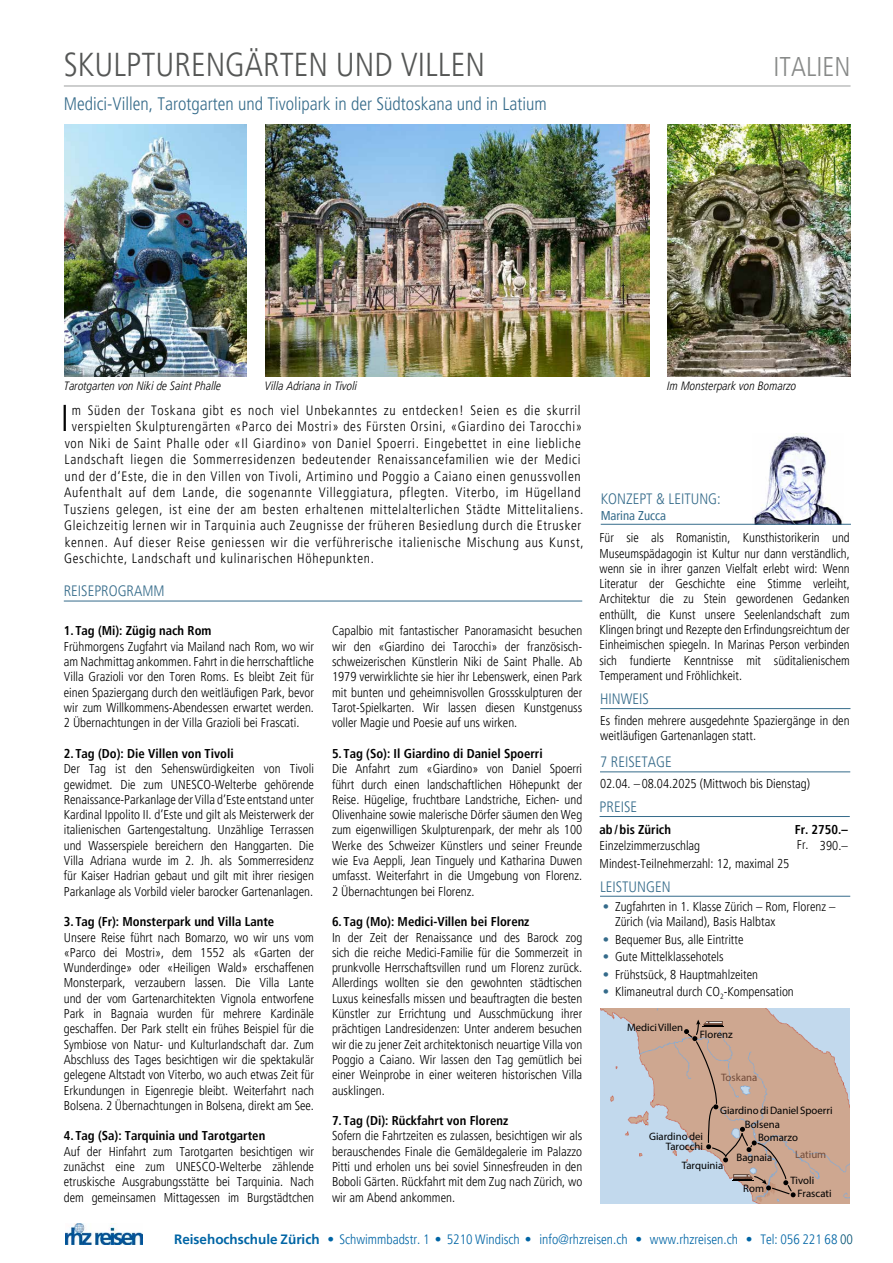
<style>
.page{position:relative;width:893px;height:1263px;background:#fff}
.page>*{position:absolute;margin:0;border:0;box-sizing:border-box;transform-origin:0 0}
.t1{font:300 condensed 37.2px "Frutiger LT Pro";color:#000}
.t2{font:300 condensed 33px "Frutiger LT Pro";color:#555756}
.t3{font:300 condensed 27px "Frutiger LT Pro";color:#878988}
.t4{font:300 condensed 18px "Frutiger LT Pro";color:#356b8a}
.t5{font:300 condensed 15px "Frutiger LT Pro";color:#356b8a}
.t6{font:300 condensed 13.5px "Frutiger LT Pro";letter-spacing:.05em;color:#000}
.t7{font:300 condensed 13.5px "Frutiger LT Pro";color:#0065a5}
.t8{font:300 condensed 12.75px/15.3px "Frutiger LT Pro";color:#000;text-align:justify}
.t9{font:700 condensed 12.75px "Frutiger LT Pro";color:#000}
.t10{font:condensed 12.75px "Frutiger LT Pro";color:#356b8a}
.t11{font:italic 300 condensed 12px "Frutiger LT Pro";color:#000}
.t12{font:condensed 10.8px/10.8px "Frutiger";color:#000;text-align:right}
.t13{font:700 condensed 10.8px "Frutiger";color:#714b3a}
.s1{color:#356b8a}
.s2{font-weight:700;font-stretch:normal}
.s3{color:#005072}
</style>
<div class="page">
<img style="left:66px;top:1224px;width:77px;height:21px">
<hr style="left:64px;top:601px;width:518px;height:1px;background:#356b8a">
<hr style="left:600px;top:896px;width:250px;height:1px;background:#356b8a">
<hr style="left:600px;top:771px;width:250px;height:1px;background:#356b8a">
<img style="left:601px;top:1009px;width:248px;height:194px">
<svg style="left:684px;top:1019px;width:112px;height:178px;background:#c3a797"></svg>
<hr style="left:600px;top:708px;width:250px;height:1px;background:#356b8a">
<hr style="left:64px;top:86px;width:786px;height:1px;background:#9d9e9e">
<hr style="left:600px;top:816px;width:250px;height:1px;background:#356b8a">
<img style="left:753px;top:433px;width:91px;height:91px">
<hr style="left:601px;top:524px;width:250px;height:1px;background:#356b8a">
<img style="left:265px;top:124px;width:384px;height:253px">
<img style="left:667px;top:124px;width:183px;height:253px">
<img style="left:64px;top:124px;width:183px;height:253px">
<h2 class="t2" style="left:64px;top:45px;width:423px">SKULPTURENGÄRTEN UND VILLEN</h2>
<h3 class="t3" style="left:774px;top:51px;width:79px">ITALIEN</h3>
<h3 class="t4" style="left:64px;top:94px;width:485px">Medici-Villen, Tarotgarten und Tivolipark in der Südtoskana und in Latium</h3>
<p class="t11" style="left:64px;top:379px;width:159px">Tarotgarten von Niki de Saint Phalle</p>
<p class="t11" style="left:265px;top:379px;width:94px">Villa Adriana in Tivoli</p>
<p class="t11" style="left:667px;top:379px;width:131px">Im Monsterpark von Bomarzo</p>
<h1 class="t1" style="left:61px;top:397px;width:10px">I</h1>
<p class="t6" style="left:72px;top:403px;width:510px">m Süden der Toskana gibt es noch viel Unbekanntes zu entdecken! Seien es die skurril</p>
<p class="t6" style="left:72px;top:419px;width:512px">verspielten Skulpturengärten «Parco dei Mostri» des Fürsten Orsini, «Giardino dei Tarocchi»</p>
<p class="t6" style="left:65px;top:436px;width:518px">von Niki de Saint Phalle oder «Il Giardino» von Daniel Spoerri. Eingebettet in eine liebliche</p>
<p class="t6" style="left:65px;top:452px;width:518px">Landschaft liegen die Sommerresidenzen bedeutender Renaissancefamilien wie der Medici</p>
<p class="t6" style="left:65px;top:468px;width:518px">und der d‘Este, die in den Villen von Tivoli, Artimino und Poggio a Caiano einen genussvollen</p>
<p class="t6" style="left:64px;top:485px;width:518px">Aufenthalt auf dem Lande, die sogenannte Villeggiatura, pflegten. Viterbo, im Hügelland</p>
<p class="t6" style="left:64px;top:501px;width:521px">Tusziens gelegen, ist eine der am besten erhaltenen mittelalterlichen Städte Mittelitaliens.</p>
<p class="t6" style="left:64px;top:518px;width:519px">Gleichzeitig lernen wir in Tarquinia auch Zeugnisse der früheren Besiedlung durch die Etrusker</p>
<p class="t6" style="left:65px;top:534px;width:520px">kennen. Auf dieser Reise geniessen wir die verführerische italienische Mischung aus Kunst,</p>
<p class="t6" style="left:64px;top:551px;width:311px">Geschichte, Landschaft und kulinarischen Höhepunkten.</p>
<p class="t5" style="left:64px;top:583px;width:102px">REISEPROGRAMM</p>
<p class="t9" style="left:64px;top:623px;width:149px">1. Tag (Mi): Zügig nach Rom</p>
<p class="t8" style="left:64px;top:639px;width:252px">Frühmorgens Zugfahrt via Mailand nach Rom, wo wir am Nachmittag ankommen. Fahrt in die herrschaftliche Villa Grazioli vor den Toren Roms. Es bleibt Zeit für einen Spaziergang durch den weitläufigen Park, bevor wir zum Willkommens-Abendessen erwartet werden.<br>2 Übernachtungen in der Villa Grazioli bei Frascati.</p>
<p class="t9" style="left:64px;top:746px;width:171px">2. Tag (Do): Die Villen von Tivoli</p>
<p class="t8" style="left:64px;top:761px;width:252px">Der Tag ist den Sehenswürdigkeiten von Tivoli gewidmet. Die zum UNESCO-Welterbe gehörende Renaissance-Parkanlage der Villa d’Este entstand unter Kardinal Ippolito II. d’Este und gilt als Meisterwerk der italienischen Gartengestaltung. Unzählige Terrassen und Wasserspiele bereichern den Hanggarten. Die Villa Adriana wurde im 2. Jh. als Sommerresidenz für Kaiser Hadrian gebaut und gilt mit ihrer riesigen Parkanlage als Vorbild vieler barocker Gartenanlagen.</p>
<p class="t9" style="left:64px;top:914px;width:212px">3. Tag (Fr): Monsterpark und Villa Lante</p>
<p class="t8" style="left:64px;top:929px;width:252px">Unsere Reise führt nach Bomarzo, wo wir uns vom «Parco dei Mostri», dem 1552 als «Garten der Wunderdinge» oder «Heiligen Wald» erschaffenen Monsterpark, verzaubern lassen. Die Villa Lante und der vom Gartenarchitekten Vignola entworfene Park in Bagnaia wurden für mehrere Kardinäle geschaffen. Der Park stellt ein frühes Beispiel für die Symbiose von Natur- und Kulturlandschaft dar. Zum Abschluss des Tages besichtigen wir die spektakulär gelegene Altstadt von Viterbo, wo auch etwas Zeit für Erkundungen in Eigenregie bleibt. Weiterfahrt nach Bolsena. 2 Übernachtungen in Bolsena, direkt am See.</p>
<p class="t9" style="left:64px;top:1128px;width:203px">4. Tag (Sa): Tarquinia und Tarotgarten</p>
<p class="t8" style="left:64px;top:1144px;width:252px">Auf der Hinfahrt zum Tarotgarten besichtigen wir zunächst eine zum UNESCO-Welterbe zählende etruskische Ausgrabungsstätte bei Tarquinia. Nach dem gemeinsamen Mittagessen im Burgstädtchen</p>
<p class="t8" style="left:332px;top:623px;width:252px">Capalbio mit fantastischer Panoramasicht besuchen wir den «Giardino dei Tarocchi» der französisch&shy;schweizerischen Künstlerin Niki de Saint Phalle. Ab 1979 verwirklichte sie hier ihr Lebenswerk, einen Park mit bunten und geheimnisvollen Grossskulpturen der Tarot-Spielkarten. Wir lassen diesen Kunstgenuss voller Magie und Poesie auf uns wirken.</p>
<p class="t9" style="left:332px;top:746px;width:212px">5. Tag (So): Il Giardino di Daniel Spoerri</p>
<p class="t8" style="left:332px;top:761px;width:252px">Die Anfahrt zum «Giardino» von Daniel Spoerri führt durch einen landschaftlichen Höhepunkt der Reise. Hügelige, fruchtbare Landstriche, Eichen- und Olivenhaine sowie malerische Dörfer säumen den Weg zum eigenwilligen Skulpturenpark, der mehr als 100<br>Werke des Schweizer Künstlers und seiner Freunde wie Eva Aeppli, Jean Tinguely und Katharina Duwen umfasst. Weiterfahrt in die Umgebung von Florenz.<br>2 Übernachtungen bei Florenz.</p>
<p class="t9" style="left:332px;top:914px;width:199px">6. Tag (Mo): Medici-Villen bei Florenz</p>
<p class="t8" style="left:332px;top:929px;width:252px">In der Zeit der Renaissance und des Barock zog sich die reiche Medici-Familie für die Sommerzeit in prunkvolle Herrschaftsvillen rund um Florenz zurück.<br>Allerdings wollten sie den gewohnten städtischen Luxus keinesfalls missen und beauftragten die besten Künstler zur Errichtung und Ausschmückung ihrer prächtigen Landresidenzen: Unter anderem besuchen wir die zu jener Zeit architektonisch neuartige Villa von Poggio a Caiano. Wir lassen den Tag gemütlich bei einer Weinprobe in einer weiteren historischen Villa ausklingen.</p>
<p class="t9" style="left:332px;top:1113px;width:178px">7. Tag (Di): Rückfahrt von Florenz</p>
<p class="t8" style="left:332px;top:1128px;width:252px">Sofern die Fahrtzeiten es zulassen, besichtigen wir als berauschendes Finale die Gemäldegalerie im Palazzo Pitti und erholen uns bei soviel Sinnesfreuden in den Boboli Gärten. Rückfahrt mit dem Zug nach Zürich, wo wir am Abend ankommen.</p>
<p class="t5" style="left:601px;top:490px;width:121px">KONZEPT &amp; LEITUNG:</p>
<p class="t10" style="left:601px;top:508px;width:67px">Marina Zucca</p>
<p class="t8" style="left:599px;top:530px;width:252px">Für sie als Romanistin, Kunsthistorikerin und Museumspädagogin ist Kultur nur dann verständlich, wenn sie in ihrer ganzen Vielfalt erlebt wird: Wenn Literatur der Geschichte eine Stimme verleiht, Architektur die zu Stein gewordenen Gedanken enthüllt, die Kunst unsere Seelenlandschaft zum Klingen bringt und Rezepte den Erfindungsreichtum der Einheimischen spiegeln. In Marinas Person verbinden sich fundierte Kenntnisse mit süditalienischem Temperament und Fröhlichkeit.</p>
<p class="t5" style="left:600px;top:690px;width:50px">HINWEIS</p>
<p class="t8" style="left:600px;top:713px;width:251px">Es finden mehrere ausgedehnte Spaziergänge in den weitläufigen Gartenanlagen statt.</p>
<p class="t5" style="left:600px;top:753px;width:73px">7 REISETAGE</p>
<p class="t8" style="left:600px;top:776px;width:212px">02.04. –08.04.2025 (Mittwoch bis Dienstag)</p>
<p class="t5" style="left:600px;top:798px;width:39px">PREISE</p>
<p class="t9" style="left:600px;top:822px;width:73px">ab/bis Zürich</p>
<p class="t8" style="left:600px;top:836px;width:191px;line-height:18px">Einzelzimmerzuschlag<br>Mindest-Teilnehmerzahl: 12, maximal 25</p>
<p class="t9" style="left:795px;top:822px;width:54px">Fr. 2750.–</p>
<p class="t8" style="left:820px;top:838px;width:29px">390.–</p>
<p class="t8" style="left:797px;top:837px;width:13px">Fr.</p>
<p class="t5" style="left:600px;top:878px;width:72px">LEISTUNGEN</p>
<p class="t8" style="left:615px;top:899px;width:222px;text-indent:-12px"><span class="s1">•</span> Zugfahrten in 1. Klasse Zürich – Rom, Florenz –<br>Zürich (via Mailand), Basis Halbtax</p>
<p class="t8" style="left:603px;top:932px;width:142px"><span class="s1">•</span> Bequemer Bus, alle Eintritte</p>
<p class="t8" style="left:603px;top:949px;width:122px"><span class="s1">•</span> Gute Mittelklassehotels</p>
<p class="t8" style="left:603px;top:967px;width:157px"><span class="s1">•</span> Frühstsück, 8 Hauptmahlzeiten</p>
<p class="t8" style="left:603px;top:984px;width:193px"><span class="s1">•</span> Klimaneutral durch CO<sub>2</sub>-Kompensation</p>
<p class="t12" style="left:627px;top:1022px;width:58px">Medici Villen</p>
<p class="t12" style="left:700px;top:1029px;width:34px">Florenz</p>
<p class="t13" style="left:721px;top:1071px;width:38px">Toskana</p>
<p class="t12" style="left:720px;top:1104px;width:114px">Giardino di Daniel Spoerri</p>
<p class="t12" style="left:649px;top:1130px;width:55px">Giardino dei<br>Tarocchi</p>
<p class="t12" style="left:682px;top:1160px;width:43px">Tarquinia</p>
<p class="t12" style="left:745px;top:1119px;width:37px">Bolsena</p>
<p class="t12" style="left:736px;top:1152px;width:37px">Bagnaia</p>
<p class="t12" style="left:758px;top:1131px;width:42px">Bomarzo</p>
<p class="t12" style="left:798px;top:1173px;width:35px;line-height:13.5px;text-align:left;text-indent:-7px">Tivoli<br>Frascati</p>
<p class="t13" style="left:795px;top:1147px;width:33px">Latium</p>
<p class="t12" style="left:743px;top:1183px;width:22px">Rom</p>
<p class="t7" style="left:174px;top:1231px;width:680px"><span class="s2">Reisehochschule Zürich</span> • Schwimmbadstr. 1 • 5210 Windisch • info@rhzreisen.ch • www.rhzreisen.ch • Tel: 056 221 68 <span class="s3">00</span></p>
</div>
